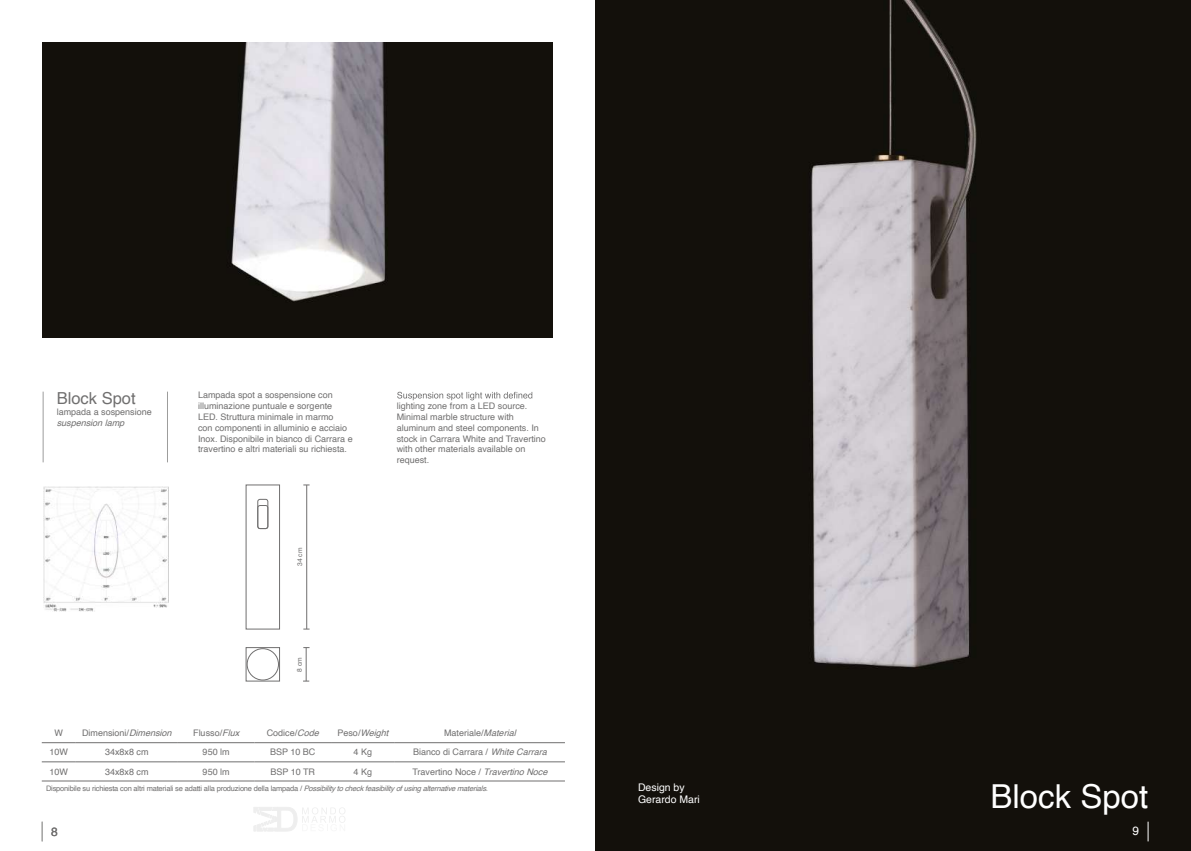
<style>
.page{position:relative;width:1191px;height:851px;background:#fff}
.page>*{position:absolute;margin:0;border:0;box-sizing:border-box;transform-origin:0 0}
.t1{font:33px "Helvetica";color:#fff}
.t2{font:16.5px "Helvetica";color:#706f6f}
.t3{font:12px "Helvetica";color:#706f6f}
.t4{font:12px "Helvetica";color:#fff}
.t5{font:10.5px/12.6px "Helvetica";color:#fff}
.t6{font:9px/10.8px "Helvetica";color:#706f6f}
.t7{font:italic 9px "Helvetica";color:#706f6f}
.t8{font:7.5px "Helvetica";letter-spacing:-.025em;color:#706f6f}
.t9{font:6.75px "Helvetica";color:#706f6f}
.s1{font-style:italic}
.s2{font-style:normal}
</style>
<div class="page">
<img style="left:595px;top:0;width:596px;height:850px">
<img style="left:43px;top:43px;width:510px;height:294px">
<hr style="left:43px;top:391px;width:1px;height:71px;background:#9d9d9c">
<svg style="left:42px;top:821px;width:1px;height:20px"></svg>
<hr style="left:167px;top:391px;width:1px;height:71px;background:#9d9d9c">
<hr style="left:42px;top:742px;width:34px;height:1px;background:#706f6f">
<hr style="left:76px;top:742px;width:102px;height:1px;background:#706f6f">
<hr style="left:178px;top:742px;width:76px;height:1px;background:#706f6f">
<hr style="left:254px;top:742px;width:77px;height:1px;background:#706f6f">
<hr style="left:331px;top:742px;width:64px;height:1px;background:#706f6f">
<hr style="left:395px;top:742px;width:170px;height:1px;background:#706f6f">
<hr style="left:42px;top:761px;width:34px;height:1px;background:#706f6f">
<hr style="left:76px;top:761px;width:102px;height:1px;background:#706f6f">
<hr style="left:178px;top:761px;width:76px;height:1px;background:#706f6f">
<hr style="left:254px;top:761px;width:77px;height:1px;background:#706f6f">
<hr style="left:331px;top:761px;width:64px;height:1px;background:#706f6f">
<hr style="left:395px;top:761px;width:170px;height:1px;background:#706f6f">
<hr style="left:42px;top:780px;width:34px;height:1px;background:#706f6f">
<hr style="left:76px;top:780px;width:102px;height:1px;background:#706f6f">
<hr style="left:178px;top:780px;width:76px;height:1px;background:#706f6f">
<hr style="left:254px;top:780px;width:77px;height:1px;background:#706f6f">
<hr style="left:331px;top:780px;width:64px;height:1px;background:#706f6f">
<hr style="left:395px;top:780px;width:170px;height:1px;background:#706f6f">
<svg style="left:397px;top:391px;width:135px;height:9px"></svg>
<svg style="left:253px;top:807px;width:92px;height:24px"></svg>
<svg style="left:1147px;top:821px;width:1px;height:20px"></svg>
<hr style="left:306px;top:485px;width:1px;height:144px;background:#706f6f">
<div style="left:246px;top:484px;width:34px;height:145px;border:1px solid #706f6f"></div>
<div style="left:257px;top:499px;width:11px;height:29px;border:1px solid #706f6f;border-radius:2px"></div>
<div style="left:257px;top:505px;width:11px;height:23px;border:1px solid #706f6f;border-radius:2px"></div>
<div style="left:246px;top:647px;width:34px;height:34px;border:1px solid #706f6f"></div>
<div style="left:247px;top:648px;width:32px;height:32px;border:1px solid #706f6f;border-radius:50%"></div>
<hr style="left:306px;top:647px;width:1px;height:34px;background:#706f6f">
<img style="left:43px;top:486px;width:126px;height:125px">
<h2 class="t2" style="left:57px;top:385px;width:80px">Block Spot</h2>
<p class="t6" style="left:57px;top:406px;width:97px">lampada a sospensione</p>
<p class="t7" style="left:57px;top:415px;width:73px">suspensionlamp</p>
<p class="t6" style="left:198px;top:390px;width:156px">Lampada spot a sospensione con illuminazione puntuale e sorgente LED. Struttura minimale in marmo<br>con componenti in alluminio e acciaio Inox. Disponibile in bianco di Carrara e travertino e altri materiali su richiesta.</p>
<p class="t6" style="left:397px;top:401px;width:151px">lighting zone from a LED source.<br>Minimal marble structure with aluminum and steel components. In stock in Carrara White and Travertino with other materials available on request.</p>
<p class="t9" style="left:294px;top:566px;width:20px;rotate:-90deg">34 cm</p>
<p class="t9" style="left:294px;top:671px;width:16px;rotate:-90deg">8 cm</p>
<p class="t6" style="left:55px;top:728px;width:10px">W</p>
<p class="t6" style="left:82px;top:728px;width:95px">Dimensioni/<span class="s1">Dimension</span></p>
<p class="t6" style="left:193px;top:728px;width:51px">Flusso/<span class="s1">Flux</span></p>
<p class="t6" style="left:267px;top:728px;width:57px">Codice/<span class="s1">Code</span></p>
<p class="t7" style="left:337px;top:726px;width:56px"><span class="s2">P e s o /</span>Weight</p>
<p class="t6" style="left:444px;top:728px;width:77px">Materiale/<span class="s1">Material</span></p>
<p class="t6" style="left:50px;top:747px;width:20px">10W</p>
<p class="t6" style="left:105px;top:747px;width:45px">34x8x8 cm</p>
<p class="t6" style="left:203px;top:747px;width:29px">950 lm</p>
<p class="t6" style="left:270px;top:747px;width:47px">BSP 10 BC</p>
<p class="t6" style="left:354px;top:747px;width:20px">4 Kg</p>
<p class="t6" style="left:413px;top:747px;width:139px">Bianco di Carrara / <span class="s1">WhiteCarrara</span></p>
<p class="t6" style="left:50px;top:766px;width:20px">10W</p>
<p class="t6" style="left:105px;top:766px;width:45px">34x8x8 cm</p>
<p class="t6" style="left:203px;top:766px;width:29px">950 lm</p>
<p class="t6" style="left:270px;top:766px;width:46px">BSP 10 TR</p>
<p class="t6" style="left:354px;top:766px;width:20px">4 Kg</p>
<p class="t6" style="left:412px;top:766px;width:140px">T r av e rt i n o N o c e / <span class="s1">TravertinoNoce</span></p>
<p class="t8" style="left:46px;top:782px;width:446px">Disponibile su richiesta con altri materiali se adatti alla produzione della lampada / <span class="s1">Possibilitytocheckfeasibilityofusingalternativematerials.</span></p>
<h3 class="t3" style="left:51px;top:822px;width:8px">8</h3>
<p class="t5" style="left:638px;top:781px;width:63px">Design by<br>Gerardo Mari</p>
<h1 class="t1" style="left:990px;top:770px;width:159px">Block Spot</h1>
<h3 class="t4" style="left:1132px;top:821px;width:8px">9</h3>
</div>
